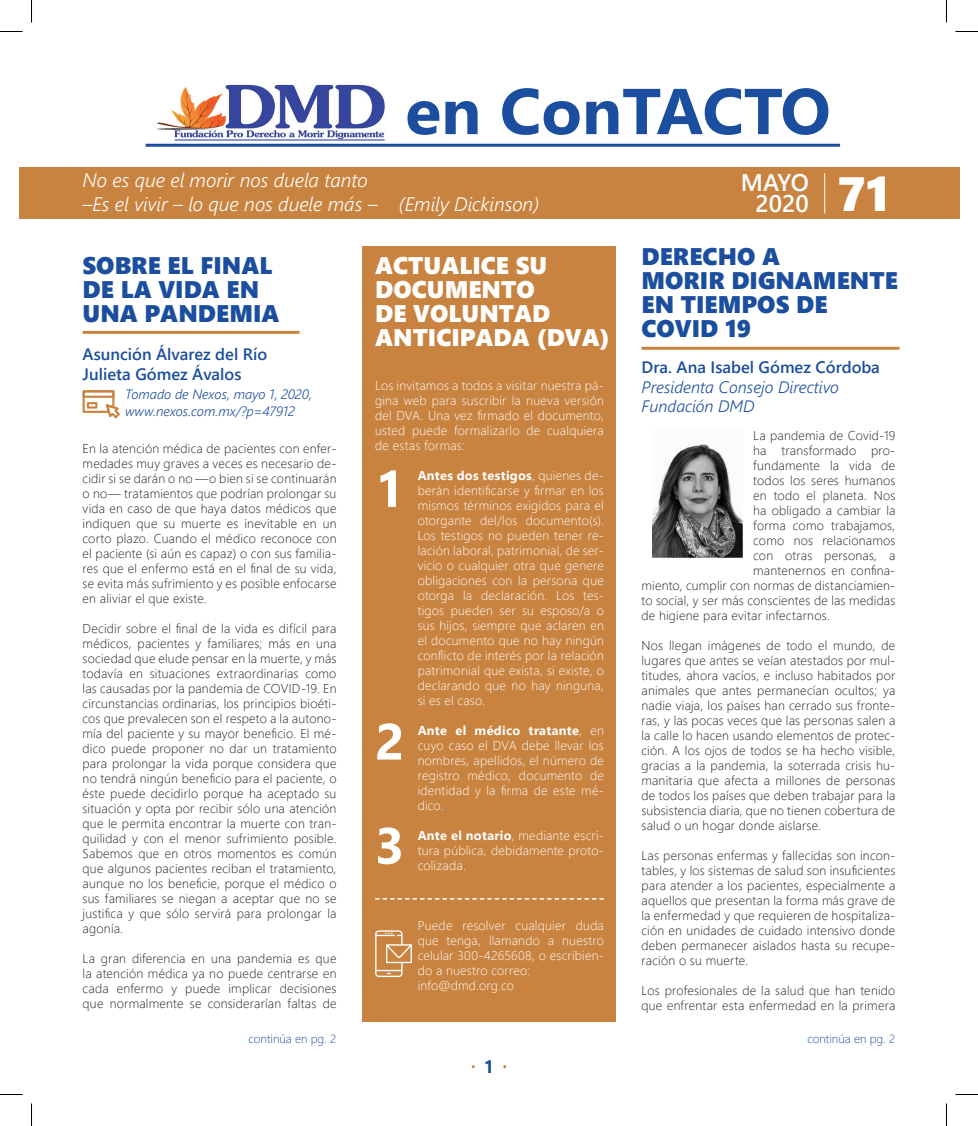
<style>
.page{position:relative;width:978px;height:1126px;background:#fff}
.page>*{position:absolute;margin:0;border:0;box-sizing:border-box;transform-origin:0 0}
.t1{font:700 51px "Segoe UI";color:#fff}
.t2{font:48px "Segoe UI Black";color:#fff}
.t3{font:24px/24px "Segoe UI Black";color:#1b4e9e}
.t4{font:24px/24px "Segoe UI Black";color:#fff}
.t5{font:600 24px "Segoe UI";color:#fff}
.t6{font:italic 300 19.5px "Segoe UI";color:#fff}
.t7{font:700 18px "Segoe UI";color:#1b4e9e}
.t8{font:600 16.5px "Segoe UI";color:#1b4e9e}
.t9{font:italic 300 16.5px/19.8px "Segoe UI";color:#1b4e9e}
.t10{font:italic 300 13.5px/16.8px "Segoe UI";color:#1b4e9e}
.Estilo_de_párrafo_1{font:300 12.75px/15px "Segoe UI";letter-spacing:.02em;color:#231f20;text-align:justify}
.Estilo_de_párrafo_1-2{font:300 12.75px/15px "Segoe UI";letter-spacing:.02em;color:#fff;text-align:justify}
.t11{font:300 12px "Segoe UI";color:#1b4e9e}
.s1{font-weight:700}
</style>
<div class="page">
<div style="left:362px;top:246px;width:253px;height:776px;background:#c98340"></div>
<img style="left:155px;top:84px;width:233px;height:60px">
<div style="left:19px;top:168px;width:939px;height:51px;background:#c98340"></div>
<hr style="left:824px;top:173px;width:1px;height:41px;background:#fff">
<img style="left:652px;top:444px;width:90px;height:113px">
<svg style="left:407px;top:88px;width:421px;height:47px"></svg>
<hr style="left:146px;top:144px;width:693px;height:3px;background:#1b4e9e">
<svg style="left:83px;top:390px;width:37px;height:28px"></svg>
<hr style="left:641px;top:347px;width:258px;height:3px;background:#c98340">
<hr style="left:83px;top:331px;width:216px;height:3px;background:#c98340">
<svg style="left:375px;top:898px;width:228px;height:2px"></svg>
<svg style="left:375px;top:930px;width:37px;height:47px"></svg>
<svg style="left:0;top:31px;width:22px;height:1px"></svg>
<svg style="left:955px;top:31px;width:22px;height:1px"></svg>
<svg style="left:0;top:1094px;width:22px;height:1px"></svg>
<svg style="left:955px;top:1094px;width:22px;height:1px"></svg>
<svg style="left:31px;top:0;width:1px;height:22px"></svg>
<svg style="left:31px;top:1103px;width:1px;height:23px"></svg>
<p class="t6" style="left:83px;top:165px;width:286px">No es que el morir nos duela tanto</p>
<p class="t6" style="left:83px;top:188px;width:458px">–Es el vivir – lo que nos duele más – (Emily Dickinson)</p>
<p class="t3" style="left:83px;top:252px;width:191px">SOBRE EL FINAL</p>
<p class="t3" style="left:83px;top:276px;width:178px">DE LA VIDA EN</p>
<p class="t3" style="left:83px;top:300px;width:198px">UNA PANDEMIA</p>
<p class="t8" style="left:83px;top:341px;width:186px">Asunción Álvarez del Río</p>
<p class="t8" style="left:83px;top:361px;width:160px">Julieta Gómez Ávalos</p>
<p class="t10" style="left:125px;top:385px;width:188px">Tomado de Nexos, mayo 1, 2020, www.nexos.com.mx/?p=47912</p>
<p class="Estilo_de_párrafo_1" style="left:83px;top:441px;width:255px">En la atención médica de pacientes con enfer&shy;medades muy graves a veces es necesario de&shy;cidir si se darán o no —o bien si se continuarán o no— tratamientos que podrían prolongar su vida en caso de que haya datos médicos que indiquen que su muerte es inevitable en un corto plazo. Cuando el médico reconoce con el paciente (si aún es capaz) o con sus familia&shy;res que el enfermo está en el final de su vida, se evita más sufrimiento y es posible enfocarse en aliviar el que existe.</p>
<p class="Estilo_de_párrafo_1" style="left:83px;top:621px;width:255px">Decidir sobre el final de la vida es difícil para médicos, pacientes y familiares; más en una sociedad que elude pensar en la muerte, y más todavía en situaciones extraordinarias como las causadas por la pandemia de COVID-19. En circunstancias ordinarias, los principios bioéti&shy;cos que prevalecen son el respeto a la autono&shy;mía del paciente y su mayor beneficio. El mé&shy;dico puede proponer no dar un tratamiento para prolongar la vida porque considera que no tendrá ningún beneficio para el paciente, o éste puede decidirlo porque ha aceptado su situación y opta por recibir sólo una atención que le permita encontrar la muerte con tran&shy;quilidad y con el menor sufrimiento posible.<br>Sabemos que en otros momentos es común que algunos pacientes reciban el tratamiento, aunque no los beneficie, porque el médico o sus familiares se niegan a aceptar que no se justifica y que sólo servirá para prolongar la agonía.</p>
<p class="Estilo_de_párrafo_1" style="left:83px;top:951px;width:255px">La gran diferencia en una pandemia es que la atención médica ya no puede centrarse en cada enfermo y puede implicar decisiones que normalmente se considerarían faltas de</p>
<p class="t4" style="left:375px;top:252px;width:236px">ACTUALICE SU<br>DOCUMENTO<br>DE VOLUNTAD<br>ANTICIPADA (DVA)</p>
<p class="Estilo_de_párrafo_1-2" style="left:375px;top:377px;width:230px">Los invitamos a todos a visitar nuestra pá&shy;gina web para suscribir la nueva versión del DVA. Una vez firmado el documento, usted puede formalizarlo de cualquiera de estas formas:</p>
<p class="Estilo_de_párrafo_1-2" style="left:417px;top:467px;width:188px"><span class="s1">Antes dos testigos</span>, quienes de&shy;berán identificarse y firmar en los mismos términos exigidos para el otorgante del/los documento(s).<br>Los testigos no pueden tener re&shy;lación laboral, patrimonial, de ser&shy;vicio o cualquier otra que genere obligaciones con la persona que otorga la declaración. Los tes&shy;tigos pueden ser su esposo/a o sus hijos, siempre que aclaren en el documento que no hay ningún conflicto de interés por la relación patrimonial que exista, si existe, o declarando que no hay ninguna, si es el caso.</p>
<p class="Estilo_de_párrafo_1-2" style="left:417px;top:722px;width:188px"><span class="s1">Ante el médico tratante</span>, en cuyo caso el DVA debe llevar los nombres, apellidos, el número de registro médico, documento de identidad y la firma de este mé&shy;dico.</p>
<p class="Estilo_de_párrafo_1-2" style="left:417px;top:827px;width:188px"><span class="s1">Ante el notario</span>, mediante escri&shy;tura pública, debidamente proto&shy;colizada.</p>
<p class="t1" style="left:375px;top:448px;width:31px">1</p>
<p class="t1" style="left:375px;top:700px;width:31px">2</p>
<p class="t1" style="left:375px;top:805px;width:31px">3</p>
<p class="Estilo_de_párrafo_1-2" style="left:417px;top:917px;width:188px">Puede resolver cualquier duda que tenga, llamando a nuestro celular 300-4265608, o escribien&shy;do a nuestro correo:</p>
<p class="Estilo_de_párrafo_1-2" style="left:417px;top:977px;width:98px">info@dmd.org.co</p>
<p class="t5" style="left:740px;top:163px;width:69px">MAYO</p>
<p class="t5" style="left:755px;top:184px;width:55px">2020</p>
<p class="t2" style="left:836px;top:159px;width:53px">71</p>
<p class="t3" style="left:641px;top:243px;width:140px">DERECHO A</p>
<p class="t3" style="left:641px;top:267px;width:258px">MORIR DIGNAMENTE<br>EN TIEMPOS DE<br>COVID 19</p>
<p class="t8" style="left:641px;top:354px;width:240px">Dra. Ana Isabel Gómez Córdoba</p>
<p class="t9" style="left:641px;top:375px;width:199px">Presidenta Consejo Directivo<br>Fundación DMD</p>
<p class="Estilo_de_párrafo_1" style="left:753px;top:428px;width:143px">La pandemia de Covid-19</p>
<p class="Estilo_de_párrafo_1" style="left:753px;top:443px;width:144px">ha transformado pro-</p>
<p class="Estilo_de_párrafo_1" style="left:753px;top:458px;width:144px">fundamente la vida de</p>
<p class="Estilo_de_párrafo_1" style="left:753px;top:473px;width:144px">todos los seres humanos</p>
<p class="Estilo_de_párrafo_1" style="left:753px;top:488px;width:144px">en todo el planeta. Nos</p>
<p class="Estilo_de_párrafo_1" style="left:753px;top:503px;width:144px">ha obligado a cambiar la</p>
<p class="Estilo_de_párrafo_1" style="left:753px;top:518px;width:144px">forma como trabajamos,</p>
<p class="Estilo_de_párrafo_1" style="left:753px;top:533px;width:144px">como nos relacionamos</p>
<p class="Estilo_de_párrafo_1" style="left:753px;top:548px;width:144px">con otras personas, a</p>
<p class="Estilo_de_párrafo_1" style="left:753px;top:563px;width:144px">mantenernos en confina-</p>
<p class="Estilo_de_párrafo_1" style="left:641px;top:578px;width:255px">miento, cumplir con normas de distanciamien-</p>
<p class="Estilo_de_párrafo_1" style="left:641px;top:593px;width:255px">to social, y ser más conscientes de las medidas</p>
<p class="Estilo_de_párrafo_1" style="left:641px;top:608px;width:190px">de higiene para evitar infectarnos.</p>
<p class="Estilo_de_párrafo_1" style="left:641px;top:638px;width:255px">Nos llegan imágenes de todo el mundo, de lugares que antes se veían atestados por mul&shy;titudes, ahora vacíos, e incluso habitados por animales que antes permanecían ocultos; ya nadie viaja, los países han cerrado sus fronte&shy;ras, y las pocas veces que las personas salen a la calle lo hacen usando elementos de protec&shy;ción. A los ojos de todos se ha hecho visible, gracias a la pandemia, la soterrada crisis hu&shy;manitaria que afecta a millones de personas de todos los países que deben trabajar para la subsistencia diaria, que no tienen cobertura de salud o un hogar donde aislarse.</p>
<p class="Estilo_de_párrafo_1" style="left:641px;top:848px;width:255px">Las personas enfermas y fallecidas son incon&shy;tables, y los sistemas de salud son insuficientes para atender a los pacientes, especialmente a aquellos que presentan la forma más grave de la enfermedad y que requieren de hospitaliza&shy;ción en unidades de cuidado intensivo donde deben permanecer aislados hasta su recupe&shy;ración o su muerte.</p>
<p class="Estilo_de_párrafo_1" style="left:641px;top:983px;width:255px">Los profesionales de la salud que han tenido que enfrentar esta enfermedad en la primera</p>
<p class="t11" style="left:248px;top:1029px;width:89px">continúa en pg. 2</p>
<p class="t11" style="left:807px;top:1030px;width:89px">continúa en pg. 2</p>
<h3 class="t7" style="left:483px;top:1052px;width:12px">1</h3>
</div>
